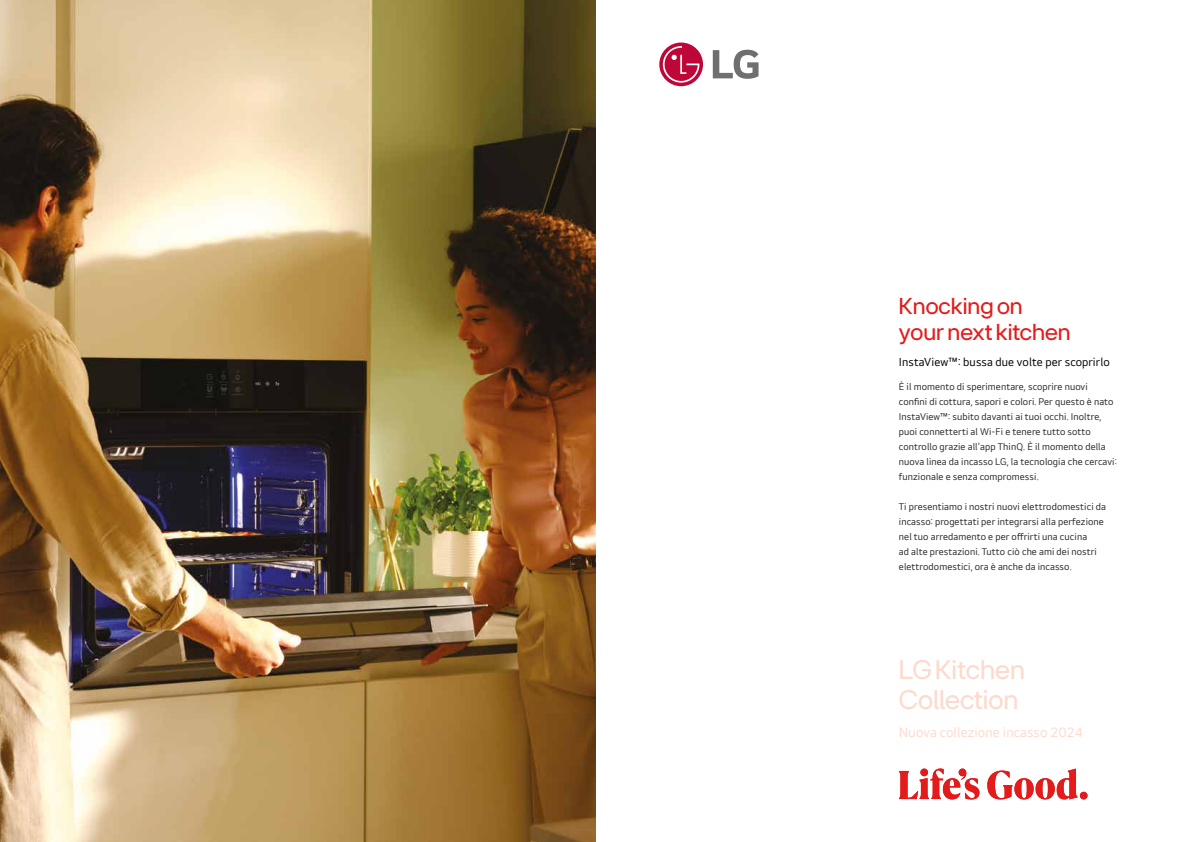
<style>
.page{position:relative;width:1191px;height:842px;background:#fff}
.page>*{position:absolute;margin:0;border:0;box-sizing:border-box;transform-origin:0 0}
.t1{font:28px/30px "LGEI Headline";color:#fcdacd}
.t2{font:24px/26px "LGEI Headline";color:#e41b1b}
.t3{font:14px "LG Smart UI";letter-spacing:.01em;color:#fcdacd}
.t4{font:12px "LG Smart UI";letter-spacing:.01em;color:#000}
.t5{font:10px/15px "LGEI Text Rg TTF";letter-spacing:.01em;color:#282827}
</style>
<div class="page">
<img style="left:0;top:0;width:595px;height:842px">
<svg style="left:659px;top:43px;width:44px;height:43px"></svg>
<svg style="left:713px;top:50px;width:45px;height:29px"></svg>
<svg style="left:899px;top:768px;width:188px;height:31px"></svg>
<h2 class="t2" style="left:899px;top:293px;width:173px">Knocking on your next kitchen</h2>
<p class="t4" style="left:899px;top:355px;width:212px">InstaView™: bussa due volte per scoprirlo</p>
<p class="t5" style="left:899px;top:379px;width:219px">È il momento di sperimentare, scoprire nuovi confini di cottura, sapori e colori. Per questo è nato InstaView™: subito davanti ai tuoi occhi. Inoltre, puoi connetterti al Wi-Fi e tenere tutto sotto controllo grazie all’app ThinQ. È il momento della nuova linea da incasso LG, la tecnologia che cercavi: funzionale e senza compromessi.</p>
<p class="t5" style="left:899px;top:499px;width:209px">Ti presentiamo i nostri nuovi elettrodomestici da incasso: progettati per integrarsi alla perfezione nel tuo arredamento e per offrirti una cucina<br>ad alte prestazioni. Tutto ciò che ami dei nostri elettrodomestici, ora è anche da incasso.</p>
<h1 class="t1" style="left:899px;top:654px;width:128px">LG Kitchen<br>Collection</h1>
<h3 class="t3" style="left:899px;top:723px;width:185px">Nuova collezione incasso 2024</h3>
</div>
